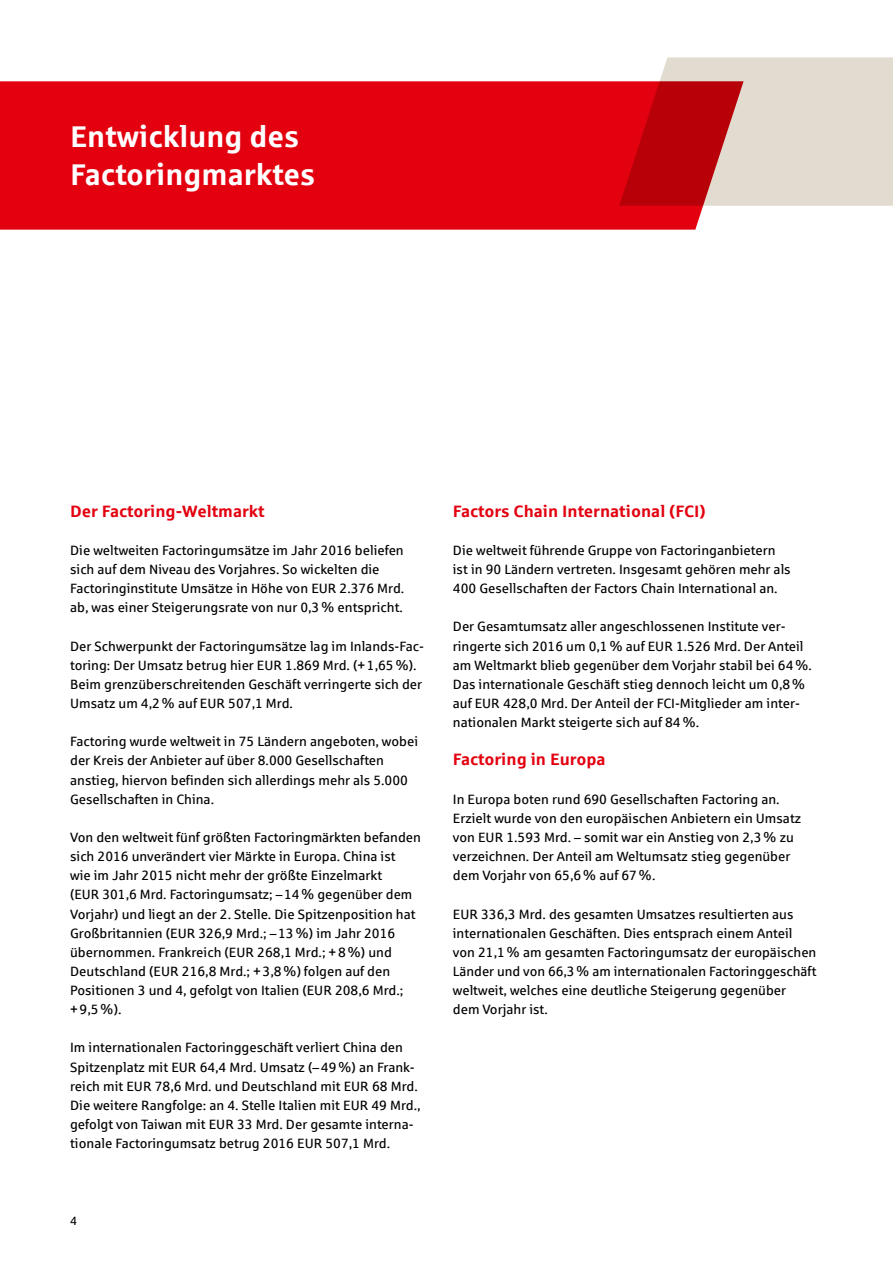
<style>
.page{position:relative;width:893px;height:1263px;background:#fff}
.page>*{position:absolute;margin:0;border:0;box-sizing:border-box;transform-origin:0 0}
.t1{font:700 30px/37.5px "Sparkasse Rg";color:#fff}
.t2{font:700 16.5px "Sparkasse Rg";color:#e3000f}
.t3{font:13.5px/19.2px "Sparkasse Rg";color:#000}
.t4{font:12px "Sparkasse Rg";color:#000}
</style>
<div class="page">
<div style="left:0;top:81px;width:703px;height:149px;background:#e3000f"></div>
<svg style="left:619px;top:57px;width:274px;height:149px;background:#d89591"></svg>
<h1 class="t1" style="left:70px;top:117px;width:247px">Entwicklung des<br>Factoringmarktes</h1>
<p class="t2" style="left:70px;top:500px;width:196px">Der Factoring-Weltmarkt</p>
<p class="t3" style="left:70px;top:540px;width:336px">Die weltweiten Factoringumsätze im Jahr 2016 beliefen sich auf dem Niveau des Vorjahres. So wickelten die Factoringinstitute Umsätze in Höhe von EUR 2.376 Mrd. ab, was einer Steigerungsrate von nur 0,3% entspricht.</p>
<p class="t3" style="left:70px;top:636px;width:355px">Der Schwerpunkt der Factoringumsätze lag im Inlands-Fac&shy;toring: Der Umsatz betrug hier EUR 1.869 Mrd. (+1,65%).<br>Beim grenzüberschreitenden Geschäft verringerte sich der Umsatz um 4,2% auf EUR 507,1 Mrd.</p>
<p class="t3" style="left:70px;top:732px;width:350px">Factoring wurde weltweit in 75 Ländern angeboten, wobei der Kreis der Anbieter auf über 8.000 Gesellschaften anstieg, hiervon befinden sich allerdings mehr als 5.000<br>Gesellschaften in China.</p>
<p class="t3" style="left:70px;top:827px;width:352px">Von den weltweit fünf größten Factoringmärkten befanden sich 2016 unverändert vier Märkte in Europa. China ist<br>wie im Jahr 2015 nicht mehr der größte Einzelmarkt<br>(EUR 301,6 Mrd. Factoringumsatz; –14% gegenüber dem Vorjahr) und liegt an der 2. Stelle. Die Spitzenposition hat Großbritannien (EUR 326,9 Mrd.; –13%) im Jahr 2016 übernommen. Frankreich (EUR 268,1 Mrd.; +8%) und Deutschland (EUR 216,8 Mrd.; +3,8%) folgen auf den Positionen 3 und 4, gefolgt von Italien (EUR 208,6 Mrd.; +9,5%).</p>
<p class="t3" style="left:70px;top:1038px;width:352px">Im internationalen Factoringgeschäft verliert China den Spitzenplatz mit EUR 64,4 Mrd. Umsatz (–49%) an Frank&shy;reich mit EUR 78,6 Mrd. und Deutschland mit EUR 68 Mrd.<br>Die weitere Rangfolge: an 4. Stelle Italien mit EUR 49 Mrd., gefolgt von Taiwan mit EUR 33 Mrd. Der gesamte interna&shy;tionale Factoringumsatz betrug 2016 EUR 507,1 Mrd.</p>
<p class="t4" style="left:70px;top:1213px;width:8px">4</p>
<p class="t2" style="left:453px;top:500px;width:254px">Factors Chain International (FCI)</p>
<p class="t3" style="left:453px;top:540px;width:339px">Die weltweit führende Gruppe von Factoringanbietern ist in 90 Ländern vertreten. Insgesamt gehören mehr als<br>400 Gesellschaften der Factors Chain International an.</p>
<p class="t3" style="left:453px;top:617px;width:361px">Der Gesamtumsatz aller angeschlossenen Institute ver&shy;ringerte sich 2016 um 0,1% auf EUR 1.526 Mrd. Der Anteil am Weltmarkt blieb gegenüber dem Vorjahr stabil bei 64%.<br>Das internationale Geschäft stieg dennoch leicht um 0,8% auf EUR 428,0 Mrd. Der Anteil der FCI-Mitglieder am inter&shy;nationalen Markt steigerte sich auf 84%.</p>
<p class="t2" style="left:453px;top:749px;width:154px">Factoring in Europa</p>
<p class="t3" style="left:453px;top:789px;width:350px">In Europa boten rund 690 Gesellschaften Factoring an.<br>Erzielt wurde von den europäischen Anbietern ein Umsatz von EUR 1.593 Mrd. – somit war ein Anstieg von 2,3% zu verzeichnen. Der Anteil am Weltumsatz stieg gegenüber dem Vorjahr von 65,6% auf 67%.</p>
<p class="t3" style="left:453px;top:904px;width:365px">EUR 336,3 Mrd. des gesamten Umsatzes resultierten aus internationalen Geschäften. Dies entsprach einem Anteil von 21,1% am gesamten Factoringumsatz der europäischen Länder und von 66,3% am internationalen Factoringgeschäft weltweit, welches eine deutliche Steigerung gegenüber<br>dem Vorjahr ist.</p>
</div>
